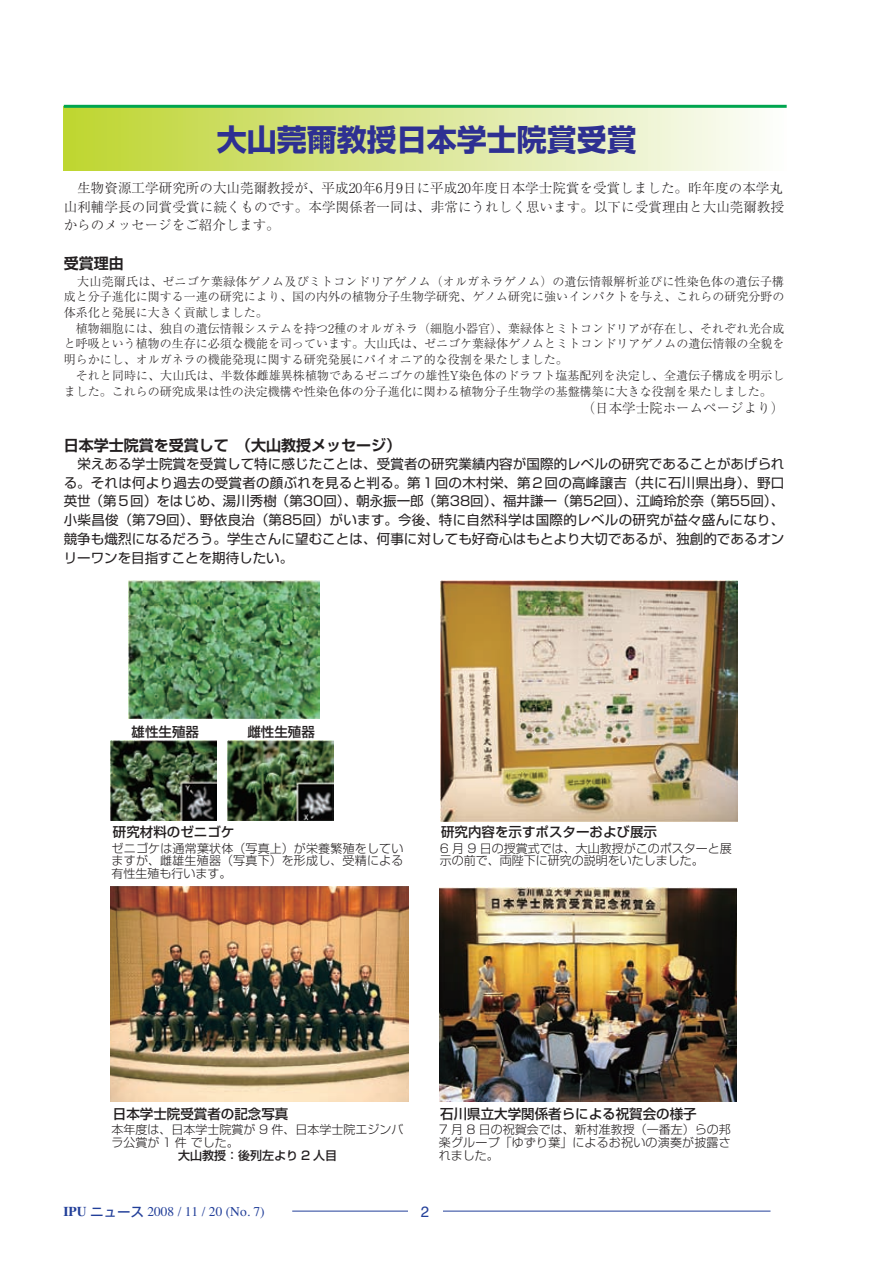
<style>
.page{position:relative;width:893px;height:1263px;background:#fff}
.page>*{position:absolute;margin:0;border:0;box-sizing:border-box;transform-origin:0 0}
.t1{font:30px "Shin Go Pr 6 Bold 90 pv RKSJ H";color:#2e3092}
.t2{font:15px "Shin Go Pr 6 De Bold 90 pv RKSJ H";color:#231f20}
.t3{font:15px "Helvetica";color:#223f99}
.t4{font:13.5px/18.8px "Shin Go Pr 6 Regular 90 pv RKSJ H";letter-spacing:.01em;color:#231f20;text-align:justify}
.t5{font:13.5px/18.8px "Ryumin Pr 6 Light 90 pv RKSJ H";letter-spacing:.005em;color:#231f20;text-align:justify}
.t6{font:13.5px "Shin Go Pr 6 Medium 90 pv RKSJ H";color:#231f20}
.t7{font:13.5px "Times";color:#223f99}
.t8{font:12px/15.6px "Ryumin Pr 6 Light 90 pv RKSJ H";color:#231f20}
.t9{font:12px/12.8px "Shin Go Pr 6 Light 90 pv RKSJ H";color:#231f20;text-align:justify}
.t10{font:12px "Shin Go Pr 6 Medium 90 pv RKSJ H";color:#231f20}
.s1{font-weight:700}
.s2{font-family:"Gothic MB101 Pr 6 Medium 90 pv RKSJ H"}
</style>
<div class="page">
<hr style="left:292px;top:1211px;width:478px;height:1px;background:#223f99">
<div style="left:408px;top:1208px;width:35px;height:6px;background:#fff"></div>
<div style="left:64px;top:106px;width:723px;height:64px;background:linear-gradient(to right,#bed432,#fcfdfd)"></div>
<hr style="left:64px;top:105px;width:723px;height:3px;background:#00a54f">
<img style="left:129px;top:580px;width:191px;height:138px">
<img style="left:111px;top:740px;width:106px;height:80px">
<img style="left:227px;top:741px;width:107px;height:79px">
<img style="left:440px;top:581px;width:297px;height:240px">
<img style="left:111px;top:887px;width:297px;height:214px">
<img style="left:439px;top:887px;width:298px;height:214px">
<h1 class="t1" style="left:217px;top:116px;width:421px">大山莞爾教授日本学士院賞受賞</h1>
<p class="t5" style="left:64px;top:178px;width:722px">　生物資源工学研究所の大山莞爾教授が、平成20年6月9日に平成20年度日本学士院賞を受賞しました。昨年度の本学丸山利輔学長の同賞受賞に続くものです。本学関係者一同は、非常にうれしく思います。以下に受賞理由と大山莞爾教授からのメッセージをご紹介します。</p>
<p class="t2" style="left:64px;top:251px;width:61px">受賞理由</p>
<p class="t8" style="left:64px;top:273px;width:722px;text-indent:13px">大山莞爾氏は、ゼニゴケ葉緑体ゲノム及びミトコンドリアゲノム（オルガネラゲノム）の遺伝情報解析並びに性染色体の遺伝子構成と分子進化に関する一連の研究により、国の内外の植物分子生物学研究、ゲノム研究に強いインパクトを与え、これらの研究分野の体系化と発展に大きく貢献しました。<br>　植物細胞には、独自の遺伝情報システムを持つ2種のオルガネラ（細胞小器官）、葉緑体とミトコンドリアが存在し、それぞれ光合成と呼吸という植物の生存に必須な機能を司っています。大山氏は、ゼニゴケ葉緑体ゲノムとミトコンドリアゲノムの遺伝情報の全貌を明らかにし、オルガネラの機能発現に関する研究発展にパイオニア的な役割を果たしました。<br>　それと同時に、大山氏は、半数体雌雄異株植物であるゼニゴケの雄性Y染色体のドラフト塩基配列を決定し、全遺伝子構成を明示しました。これらの研究成果は性の決定機構や性染色体の分子進化に関わる植物分子生物学の基盤構築に大きな役割を果たしました。</p>
<p class="t5" style="left:582px;top:397px;width:204px">（日本学士院ホームページより）</p>
<p class="t2" style="left:64px;top:433px;width:339px">日本学士院賞を受賞して　（大山教授メッセージ）</p>
<p class="t4" style="left:64px;top:453px;width:722px">　栄えある学士院賞を受賞して特に感じたことは、受賞者の研究業績内容が国際的レベルの研究であることがあげられる。それは何より過去の受賞者の顔ぶれを見ると判る。第１回の木村栄、第２回の高峰譲吉（共に石川県出身）、野口英世（第５回）をはじめ、湯川秀樹（第30回）、朝永振一郎（第38回）、福井謙一（第52回）、江崎玲於奈（第55回）、小柴昌俊（第79回）、野依良治（第85回）がいます。今後、特に自然科学は国際的レベルの研究が益々盛んになり、競争も熾烈になるだろう。学生さんに望むことは、何事に対しても好奇心はもとより大切であるが、独創的であるオンリーワンを目指すことを期待したい。</p>
<p class="t6" style="left:132px;top:721px;width:69px">雄性生殖器</p>
<p class="t6" style="left:247px;top:721px;width:69px">雌性生殖器</p>
<p class="t6" style="left:113px;top:821px;width:123px">研究材料のゼニゴケ</p>
<p class="t9" style="left:112px;top:840px;width:293px">ゼニゴケは通常葉状体（写真上）が栄養繁殖をしていますが、雌雄生殖器（写真下）を形成し、受精による有性生殖も行います。</p>
<p class="t6" style="left:441px;top:821px;width:217px">研究内容を示すポスターおよび展示</p>
<p class="t9" style="left:440px;top:840px;width:293px">6 月 9 日の授賞式では、大山教授がこのポスターと展示の前で、両陛下に研究の説明をいたしました。</p>
<p class="t6" style="left:113px;top:1103px;width:177px">日本学士院受賞者の記念写真</p>
<p class="t9" style="left:112px;top:1122px;width:293px">本年度は、日本学士院賞が 9 件、日本学士院エジンバラ公賞が 1 件 でした。</p>
<p class="t10" style="left:178px;top:1145px;width:161px">大山教授：後列左より 2 人目</p>
<p class="t6" style="left:440px;top:1103px;width:258px">石川県立大学関係者らによる祝賀会の様子</p>
<p class="t9" style="left:439px;top:1122px;width:293px">7 月 8 日の祝賀会では、新村准教授（一番左）らの邦楽グループ「ゆずり葉」によるお祝いの演奏が披露されました。</p>
<p class="t7" style="left:63px;top:1199px;width:203px"><span class="s1">IPU</span> <span class="s2">ニュース</span> 2008 / 11 / 20 (No. 7)</p>
<p class="t3" style="left:421px;top:1200px;width:10px">2</p>
</div>
